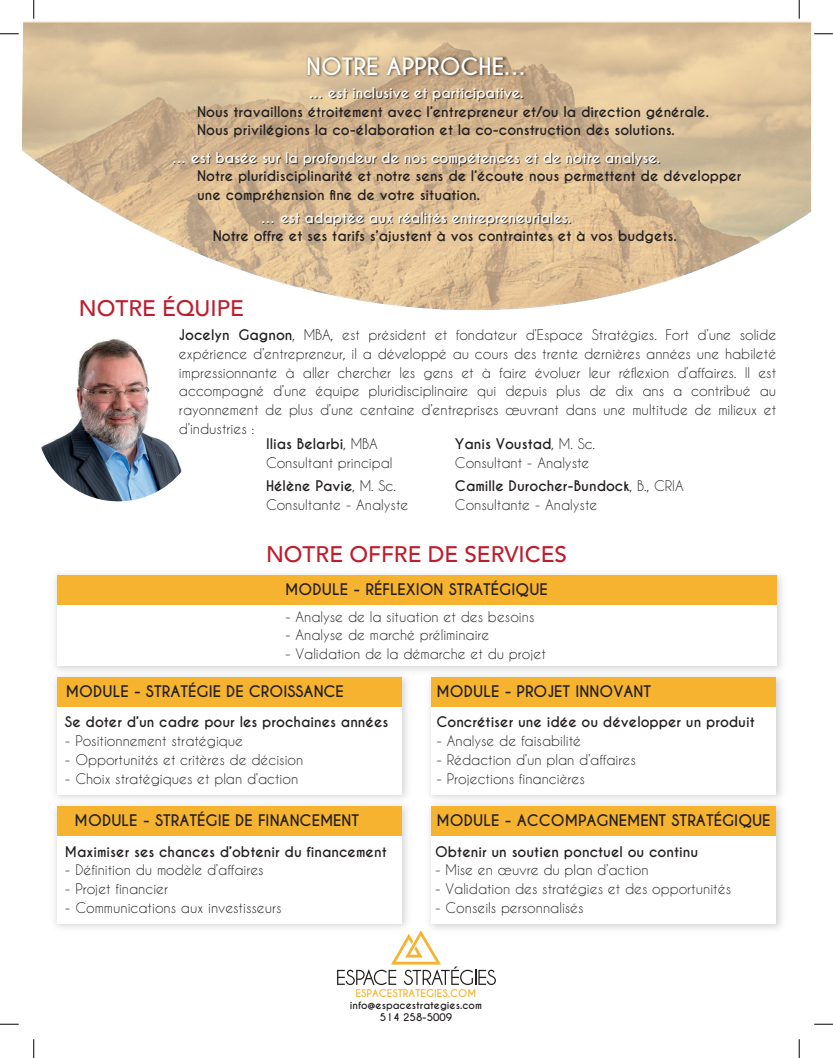
<style>
.page{position:relative;width:833px;height:1058px;background:#fff}
.page>*{position:absolute;margin:0;border:0;box-sizing:border-box;transform-origin:0 0}
.t1{font:500 22.5px "Avenir LT";color:#be1d2c}
.t2{font:700 22.5px "Caviar Dreams";color:#fff}
.t3{font:700 15px "Caviar Dreams";color:#231f20}
.t4{font:13.75px/18.8px "Caviar Dreams";color:#231f20}
.t5{font:700 13.75px/17.2px "Caviar Dreams";color:#231f20}
.t6{font:700 10px/12px "Caviar Dreams";color:#231f20;text-align:center}
.t7{font:700 10px "Caviar Dreams";color:#f5b32f}
.s1{font-weight:700}
</style>
<div class="page">
<svg style="left:22px;top:21px;width:789px;height:288px;background:#ddc5a5"></svg>
<img style="left:42px;top:338px;width:140px;height:163px">
<img style="left:303px;top:52px;width:230px;height:35px">
<svg style="left:0;top:33px;width:19px;height:2px"></svg>
<svg style="left:814px;top:33px;width:18px;height:2px"></svg>
<svg style="left:0;top:1023px;width:19px;height:2px"></svg>
<svg style="left:814px;top:1023px;width:18px;height:2px"></svg>
<svg style="left:33px;top:0;width:2px;height:19px"></svg>
<svg style="left:33px;top:1039px;width:2px;height:19px"></svg>
<svg style="left:798px;top:0;width:2px;height:19px"></svg>
<svg style="left:798px;top:1039px;width:2px;height:19px"></svg>
<svg style="left:337px;top:930px;width:159px;height:55px"></svg>
<img style="left:55px;top:680px;width:352px;height:116px">
<div style="left:57px;top:677px;width:344px;height:117px;background:#fff"></div>
<div style="left:57px;top:677px;width:344px;height:29px;background:#f5b32f"></div>
<img style="left:55px;top:796px;width:361px;height:141px">
<div style="left:57px;top:806px;width:344px;height:117px;background:#fff"></div>
<div style="left:57px;top:806px;width:344px;height:29px;background:#f5b32f"></div>
<img style="left:422px;top:808px;width:360px;height:129px">
<div style="left:431px;top:806px;width:345px;height:117px;background:#fff"></div>
<div style="left:431px;top:806px;width:345px;height:29px;background:#f5b32f"></div>
<div style="left:431px;top:677px;width:345px;height:29px;background:#f5b32f"></div>
<img style="left:55px;top:574px;width:729px;height:106px">
<div style="left:57px;top:575px;width:719px;height:90px;background:#fff"></div>
<div style="left:57px;top:575px;width:719px;height:29px;background:#f5b32f"></div>
<h1 class="t2" style="left:306px;top:53px;width:222px">NOTRE APPROCHE…</h1>
<p class="t5" style="left:197px;top:86px;width:513px;text-indent:113px">… est inclusive et participative.<br>Nous travaillons étroitement avec l’entrepreneur et/ou la direction générale.</p>
<p class="t5" style="left:174px;top:116px;width:502px;line-height:28.8px;text-indent:23px">Nous privilégions la co-élaboration et la co-construction des solutions. … est basée sur la profondeur de nos compétences et de notre analyse.</p>
<p class="t5" style="left:197px;top:167px;width:546px;line-height:18.8px">Notre pluridisciplinarité et notre sens de l’écoute nous permettent de développer une compréhension fine de votre situation.</p>
<p class="t5" style="left:213px;top:211px;width:465px;text-indent:50px">… est adaptée aux réalités entrepreneuriales.<br>Notre offre et ses tarifs s’ajustent à vos contraintes et à vos budgets.</p>
<h1 class="t1" style="left:79px;top:295px;width:166px">NOTRE ÉQUIPE</h1>
<p class="t4" style="left:179px;top:325px;width:598px;text-align:justify"><span class="s1">Jocelyn Gagnon</span>, MBA, est président et fondateur d’Espace Stratégies. Fort d’une solide expérience d’entrepreneur, il a développé au cours des trente dernières années une habileté impressionnante à aller chercher les gens et à faire évoluer leur réflexion d’affaires. Il est accompagné d’une équipe pluridisciplinaire qui depuis plus de dix ans a contribué au rayonnement de plus d’une centaine d’entreprises œuvrant dans une multitude de milieux et d’industries :</p>
<p class="t4" style="left:266px;top:434px;width:128px"><span class="s1">Ilias Belarbi</span>, MBA<br>Consultant principal</p>
<p class="t4" style="left:266px;top:476px;width:144px"><span class="s1">Hélène Pavie</span>, M. Sc.<br>Consultante - Analyste</p>
<p class="t4" style="left:455px;top:434px;width:142px"><span class="s1">Yanis Voustad</span>, M. Sc.<br>Consultant - Analyste</p>
<p class="t4" style="left:455px;top:476px;width:230px"><span class="s1">Camille Durocher-Bundock</span>, B., CRIA<br>Consultante - Analyste</p>
<h1 class="t1" style="left:266px;top:541px;width:302px">NOTRE OFFRE DE SERVICES</h1>
<p class="t3" style="left:285px;top:580px;width:264px">MODULE - RÉFLEXION STRATÉGIQUE</p>
<p class="t4" style="left:285px;top:606px;width:251px">- Analyse de la situation et des besoins</p>
<p class="t4" style="left:285px;top:625px;width:206px">- Analyse de marché préliminaire</p>
<p class="t4" style="left:285px;top:644px;width:262px">- Validation de la démarche et du projet</p>
<p class="t3" style="left:66px;top:682px;width:280px">MODULE - STRATÉGIE DE CROISSANCE</p>
<p class="t5" style="left:65px;top:714px;width:325px">Se doter d’un cadre pour les prochaines années</p>
<p class="t4" style="left:65px;top:731px;width:180px">- Positionnement stratégique</p>
<p class="t4" style="left:65px;top:750px;width:240px">- Opportunités et critères de décision</p>
<p class="t4" style="left:65px;top:769px;width:235px">- Choix stratégiques et plan d’action</p>
<p class="t3" style="left:75px;top:811px;width:286px">MODULE - STRATÉGIE DE FINANCEMENT</p>
<p class="t5" style="left:65px;top:843px;width:323px">Maximiser ses chances d’obtenir du financement</p>
<p class="t4" style="left:65px;top:860px;width:200px">- Définition du modèle d’affaires</p>
<p class="t4" style="left:65px;top:879px;width:105px">- Projet financier</p>
<p class="t4" style="left:65px;top:898px;width:218px">- Communications aux investisseurs</p>
<p class="t3" style="left:436px;top:682px;width:216px">MODULE - PROJET INNOVANT</p>
<p class="t5" style="left:436px;top:714px;width:320px">Concrétiser une idée ou développer un produit</p>
<p class="t4" style="left:436px;top:731px;width:146px">- Analyse de faisabilité</p>
<p class="t4" style="left:436px;top:750px;width:201px">- Rédaction d’un plan d’affaires</p>
<p class="t4" style="left:436px;top:769px;width:150px">- Projections financières</p>
<p class="t3" style="left:436px;top:811px;width:335px">MODULE - ACCOMPAGNEMENT STRATÉGIQUE</p>
<p class="t5" style="left:435px;top:843px;width:264px">Obtenir un soutien ponctuel ou continu</p>
<p class="t4" style="left:435px;top:860px;width:215px">- Mise en œuvre du plan d’action</p>
<p class="t4" style="left:435px;top:879px;width:297px">- Validation des stratégies et des opportunités</p>
<p class="t4" style="left:435px;top:898px;width:150px">- Conseils personnalisés</p>
<p class="t7" style="left:355px;top:987px;width:122px">ESPACESTRATEGIES.COM</p>
<p class="t6" style="left:350px;top:999px;width:134px">info@espacestrategies.com<br>514 258-5009</p>
</div>
